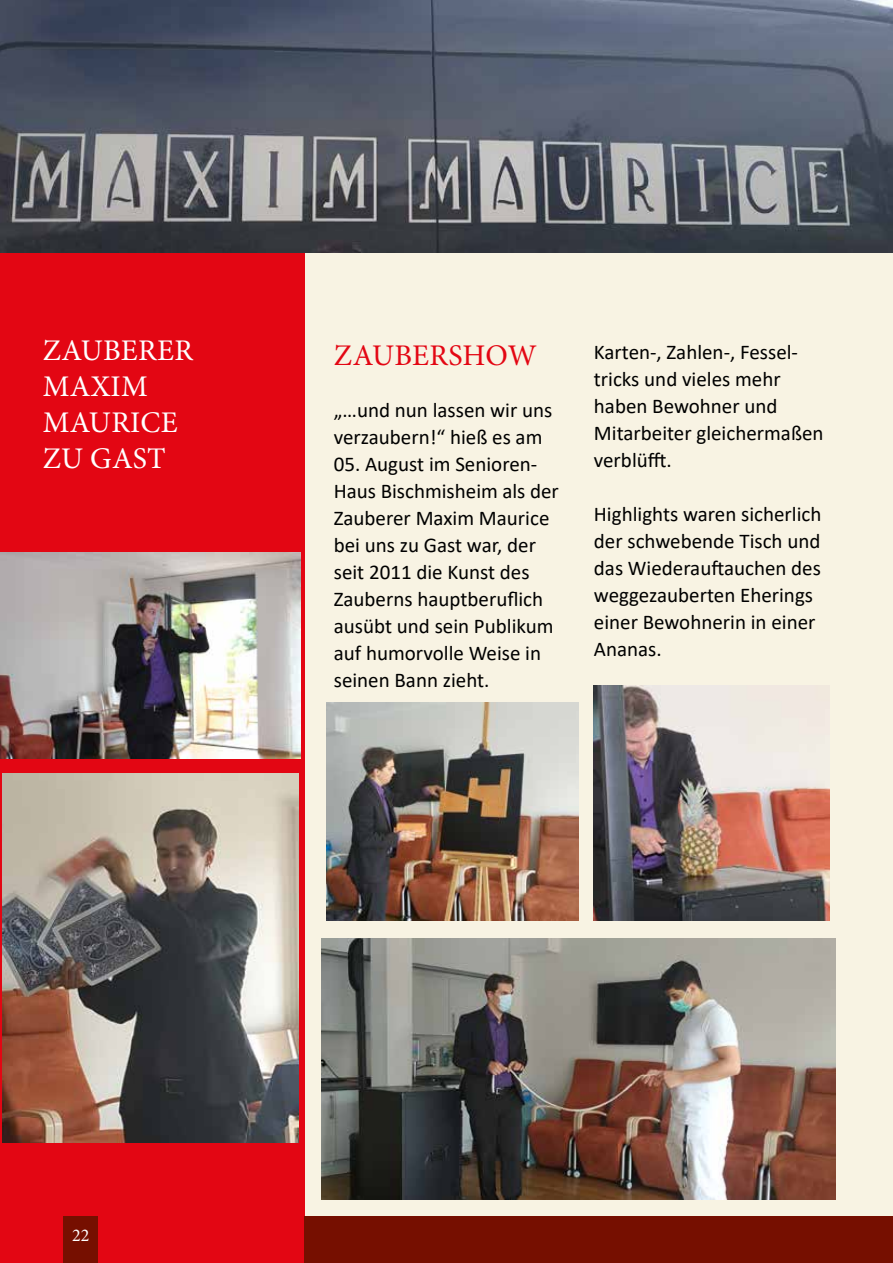
<style>
.page{position:relative;width:893px;height:1263px;background:#f8f3e3}
.page>*{position:absolute;margin:0;border:0;box-sizing:border-box;transform-origin:0 0}
.t1{font:30px/36px "Minion Pro";letter-spacing:.01em;color:#fff}
.t2{font:30px "Minion Pro";letter-spacing:.005em;color:#e30613}
.t3{font:21px/27px "Calibri";color:#000}
.t4{font:18px "Minion Pro";color:#fff}
</style>
<div class="page">
<div style="left:0;top:0;width:305px;height:1263px;background:#e30613"></div>
<div style="left:64px;top:1216px;width:34px;height:47px;background:#760f00"></div>
<div style="left:305px;top:1216px;width:588px;height:47px;background:#760f00"></div>
<img style="left:0;top:0;width:893px;height:252px">
<img style="left:0;top:553px;width:300px;height:205px">
<img style="left:594px;top:685px;width:235px;height:235px">
<img style="left:3px;top:774px;width:296px;height:369px">
<img style="left:321px;top:938px;width:515px;height:261px">
<img style="left:327px;top:703px;width:251px;height:217px">
<h1 class="t1" style="left:43px;top:332px;width:152px">ZAUBERER<br>MAXIM<br>MAURICE<br>ZU GAST</h1>
<p class="t3" style="left:594px;top:338px;width:231px">Karten-, Zahlen-, Fessel&shy;tricks und vieles mehr haben Bewohner und<br>Mitarbeiter gleichermaßen verblüfft.</p>
<p class="t3" style="left:594px;top:500px;width:229px">Highlights waren sicherlich der schwebende Tisch und das Wiederauftauchen des weggezauberten Eherings einer Bewohnerin in einer<br>Ananas.</p>
<h1 class="t2" style="left:334px;top:335px;width:204px">ZAUBERSHOW</h1>
<p class="t3" style="left:334px;top:396px;width:220px">„…und nun lassen wir uns verzaubern!“ hieß es am</p>
<p class="t3" style="left:334px;top:450px;width:226px">05. August im Senioren-<br>Haus Bischmisheim als der<br>Zauberer Maxim Maurice bei uns zu Gast war, der seit 2011 die Kunst des<br>Zauberns hauptberuflich ausübt und sein Publikum auf humorvolle Weise in seinen Bann zieht.</p>
<p class="t4" style="left:72px;top:1223px;width:19px">22</p>
</div>
